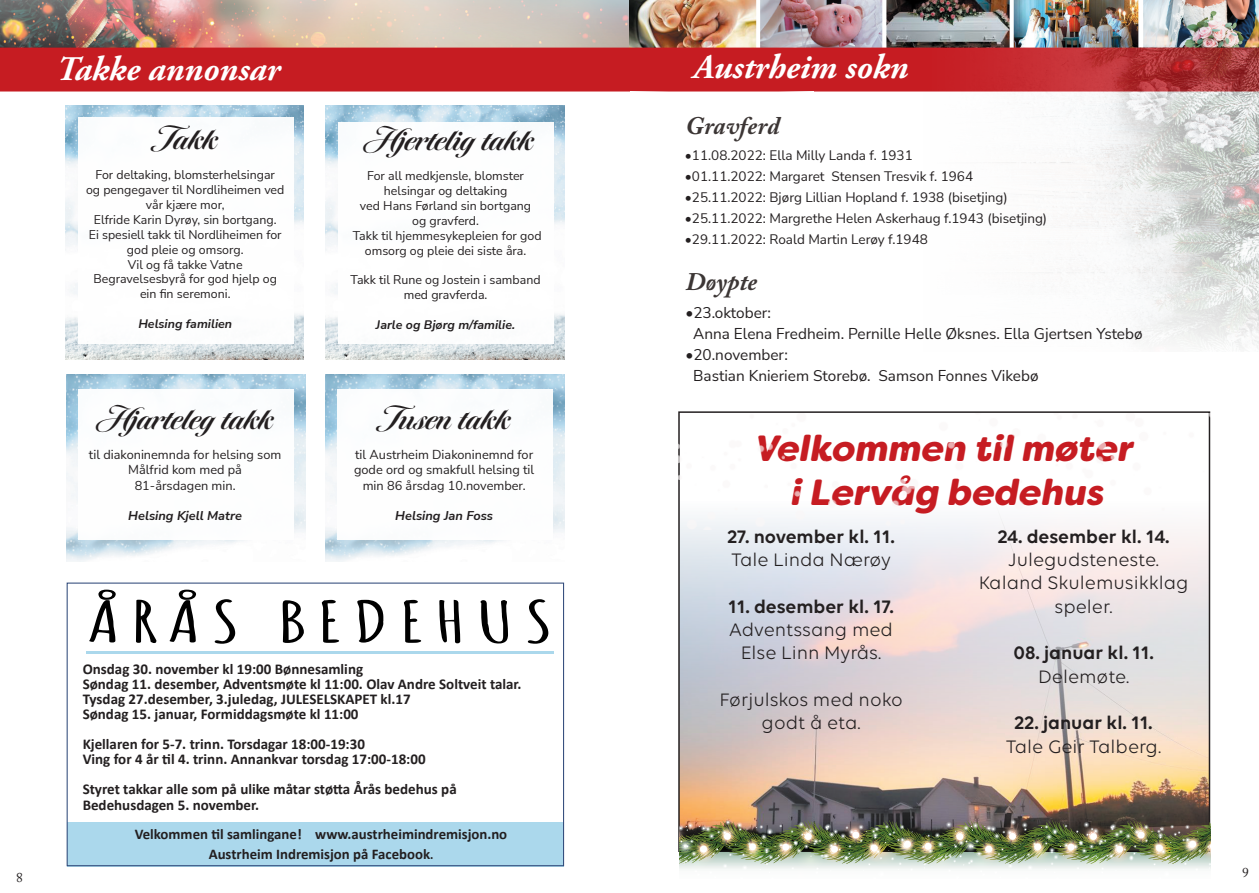
<style>
.page{position:relative;width:1259px;height:893px;background:#fff}
.page>*{position:absolute;margin:0;border:0;box-sizing:border-box;transform-origin:0 0}
.t1{font:700 56.25px "Amatic SC";letter-spacing:.1em;color:#000;scale:1.7 1}
.t2{font:italic 900 36.45px/43.7px "Filson Soft";color:#c61c22;text-align:center}
.t3{font:italic 700 34.5px "Adobe Garamond Pro";color:#fff}
.t4{font:700 34.35px "Tangier";color:#231f20}
.t5{font:italic 700 25.05px "Adobe Caslon Pro";letter-spacing:.005em;color:#3c3635}
.t6{font:19.5px/23.4px "Volte";color:#231f20;text-align:center}
.t7{font:600 19.5px "Volte";color:#231f20}
.t8{font:18px "Calibri";color:#231f20}
.t9{font:15.3px/21px "Nunito Sans";color:#231f20}
.t10{font:700 15px/15px "Calibri";color:#231f20}
.t11{font:700 14.85px/19.6px "Calibri";color:#231f20;text-align:center}
.t12{font:13.5px "Nunito Sans";color:#231f20}
.t13{font:13.5px "Adobe Caslon Pro";color:#231f20}
.t14{font:12.75px/15.3px "Nunito Sans";color:#231f20;text-align:center}
.t15{font:italic 700 12.75px "Nunito Sans";color:#231f20}
.t16{font:12.45px/14.9px "Nunito Sans";color:#231f20;text-align:center}
.t17{font:italic 700 12.45px "Nunito Sans";color:#231f20}
.s1{font-size:12.3px}
</style>
<div class="page">
<img style="left:0;top:0;width:629px;height:48px">
<img style="left:630px;top:0;width:126px;height:48px">
<img style="left:756px;top:0;width:503px;height:48px">
<div style="left:0;top:48px;width:917px;height:44px;background:#c61c22"></div>
<img style="left:917px;top:47px;width:342px;height:177px">
<svg style="left:1032px;top:224px;width:227px;height:126px"></svg>
<img style="left:65px;top:106px;width:239px;height:254px">
<img style="left:326px;top:374px;width:238px;height:187px">
<div style="left:337px;top:389px;width:215px;height:151px;background:#fff"></div>
<div style="left:78px;top:117px;width:215px;height:226px;background:#fff"></div>
<img style="left:326px;top:106px;width:238px;height:254px">
<div style="left:338px;top:122px;width:216px;height:221px;background:#fff"></div>
<img style="left:67px;top:374px;width:238px;height:187px">
<div style="left:78px;top:389px;width:215px;height:151px;background:#fff"></div>
<img style="left:681px;top:529px;width:526px;height:276px">
<svg style="left:679px;top:805px;width:532px;height:11px;background:#7a6759"></svg>
<img style="left:678px;top:816px;width:533px;height:53px">
<img style="left:678px;top:414px;width:533px;height:115px">
<div style="left:68px;top:822px;width:496px;height:44px;background:#abd8ec"></div>
<div style="left:67px;top:583px;width:497px;height:283px;border:1px solid #324c7b"></div>
<hr style="left:86px;top:651px;width:468px;height:3px;background:#abd8ec">
<p class="t13" style="left:16px;top:869px;width:8px">8</p>
<h3 class="t3" style="left:56px;top:49px;width:226px">Takke annonsar</h3>
<h3 class="t3" style="left:693px;top:47px;width:216px">Austrheim sokn</h3>
<h3 class="t4" style="left:153px;top:119px;width:66px">Takk</h3>
<p class="t16" style="left:86px;top:167px;width:200px">For deltaking, blomsterhelsingar<br>og pengegaver til Nordliheimen ved vår kjære mor,<br>Elfride Karin Dyrøy, sin bortgang.<br>Ei spesiell takk til Nordliheimen for god pleie og omsorg.<br>Vil og få takke Vatne<br>Begravelsesbyrå for god hjelp og ein fin seremoni.</p>
<p class="t17" style="left:138px;top:315px;width:95px">Helsing familien</p>
<h3 class="t4" style="left:97px;top:398px;width:178px">Hjarteleg takk</h3>
<p class="t14" style="left:89px;top:446px;width:194px">til diakoninemnda for helsing som<br>Målfrid kom med på<br>81-årsdagen min.</p>
<p class="t15" style="left:128px;top:507px;width:115px">Helsing Kjell Matre</p>
<h3 class="t4" style="left:364px;top:120px;width:170px">Hjertelig takk</h3>
<p class="t16" style="left:353px;top:168px;width:190px">For all medkjensle, blomster helsingar og deltaking<br>ved Hans Førland sin bortgang<br>og gravferd.<br>Takk til hjemmesykepleien for god omsorg og pleie dei siste åra.</p>
<p class="t16" style="left:350px;top:272px;width:191px">Takk til Rune og Jostein i samband med gravferda.</p>
<p class="t17" style="left:376px;top:316px;width:141px">Jarle og Bjørg m/familie.</p>
<h3 class="t4" style="left:378px;top:398px;width:133px">Tusen takk</h3>
<p class="t14" style="left:354px;top:446px;width:182px">til Austrheim Diakoninemnd for gode ord og smakfull helsing til min 86 årsdag 10.november.</p>
<p class="t15" style="left:395px;top:507px;width:99px">Helsing Jan Foss</p>
<h1 class="t1" style="left:88px;top:578px;width:276px">ÅRÅS BEDEHUS</h1>
<p class="t10" style="left:83px;top:661px;width:440px">Onsdag 30. november kl 19:00 Bønnesamling<br>Søndag 11. desember, Adventsmøte kl 11:00. Olav Andre Soltveit talar.<br>Tysdag 27.desember, 3.juledag, JULESELSKAPET kl.17<br>Søndag 15. januar, Formiddagsmøte kl 11:00</p>
<p class="t10" style="left:83px;top:736px;width:344px">Kjellaren for 5-7. trinn. Torsdagar 18:00-19:30<br>Ving for 4 år til 4. trinn. Annankvar torsdag 17:00-18:00</p>
<p class="t10" style="left:83px;top:781px;width:375px;line-height:15.6px">Styret takkar alle som på ulike måtar støtta Årås bedehus på<br>Bedehusdagen 5. november.</p>
<p class="t11" style="left:135px;top:824px;width:374px">Velkommen til samlingane! www.austrheimindremisjon.no<br>Austrheim Indremisjon på Facebook<span class="s1">.</span></p>
<h3 class="t5" style="left:685px;top:111px;width:96px">Gravferd</h3>
<p class="t12" style="left:685px;top:146px;width:229px">•11.08.2022: Ella Milly Landa f. 1931</p>
<p class="t12" style="left:685px;top:167px;width:290px">•01.11.2022: Margaret Stensen Tresvik f. 1964</p>
<p class="t12" style="left:685px;top:188px;width:324px">•25.11.2022: Bjørg Lillian Hopland f. 1938 (bisetjing)</p>
<p class="t12" style="left:685px;top:209px;width:364px">•25.11.2022: Margrethe Helen Askerhaug f.1943 (bisetjing)</p>
<p class="t12" style="left:685px;top:230px;width:244px">•29.11.2022: Roald Martin Lerøy f.1948</p>
<h3 class="t5" style="left:686px;top:267px;width:73px">Døypte</h3>
<p class="t9" style="left:693px;top:302px;width:451px;text-indent:-8px">•23.oktober:<br>Anna Elena Fredheim. Pernille Helle Øksnes. Ella Gjertsen Ystebø</p>
<p class="t9" style="left:693px;top:344px;width:347px;text-indent:-8px">•20.november:<br>Bastian Knieriem Storebø. Samson Fonnes Vikebø</p>
<h3 class="t8" style="left:604px;top:360px;width:284px">Velkommen til møter i Lervåg bedehus</h3>
<h2 class="t2" style="left:755px;top:427px;width:380px">Velkommen til møter i Lervåg bedehus</h2>
<h3 class="t7" style="left:727px;top:525px;width:169px">27. november kl. 11.</h3>
<h3 class="t6" style="left:731px;top:547px;width:161px">Tale Linda Nærøy</h3>
<h3 class="t7" style="left:728px;top:595px;width:167px">11. desember kl. 17.</h3>
<h3 class="t6" style="left:729px;top:617px;width:165px">Adventssang med<br>Else Linn Myrås.</h3>
<h3 class="t6" style="left:719px;top:687px;width:185px">Førjulskos med noko godt å eta.</h3>
<h3 class="t7" style="left:997px;top:525px;width:173px">24. desember kl. 14.</h3>
<h3 class="t6" style="left:978px;top:547px;width:211px">Julegudsteneste.<br>Kaland Skulemusikklag speler.</h3>
<h3 class="t7" style="left:1013px;top:641px;width:142px">08. januar kl. 11.</h3>
<h3 class="t6" style="left:1038px;top:664px;width:93px">Delemøte.</h3>
<h3 class="t7" style="left:1014px;top:711px;width:140px">22. januar kl. 11.</h3>
<h3 class="t6" style="left:1006px;top:734px;width:157px">Tale Geir Talberg.</h3>
<p class="t13" style="left:1242px;top:864px;width:8px">9</p>
</div>
